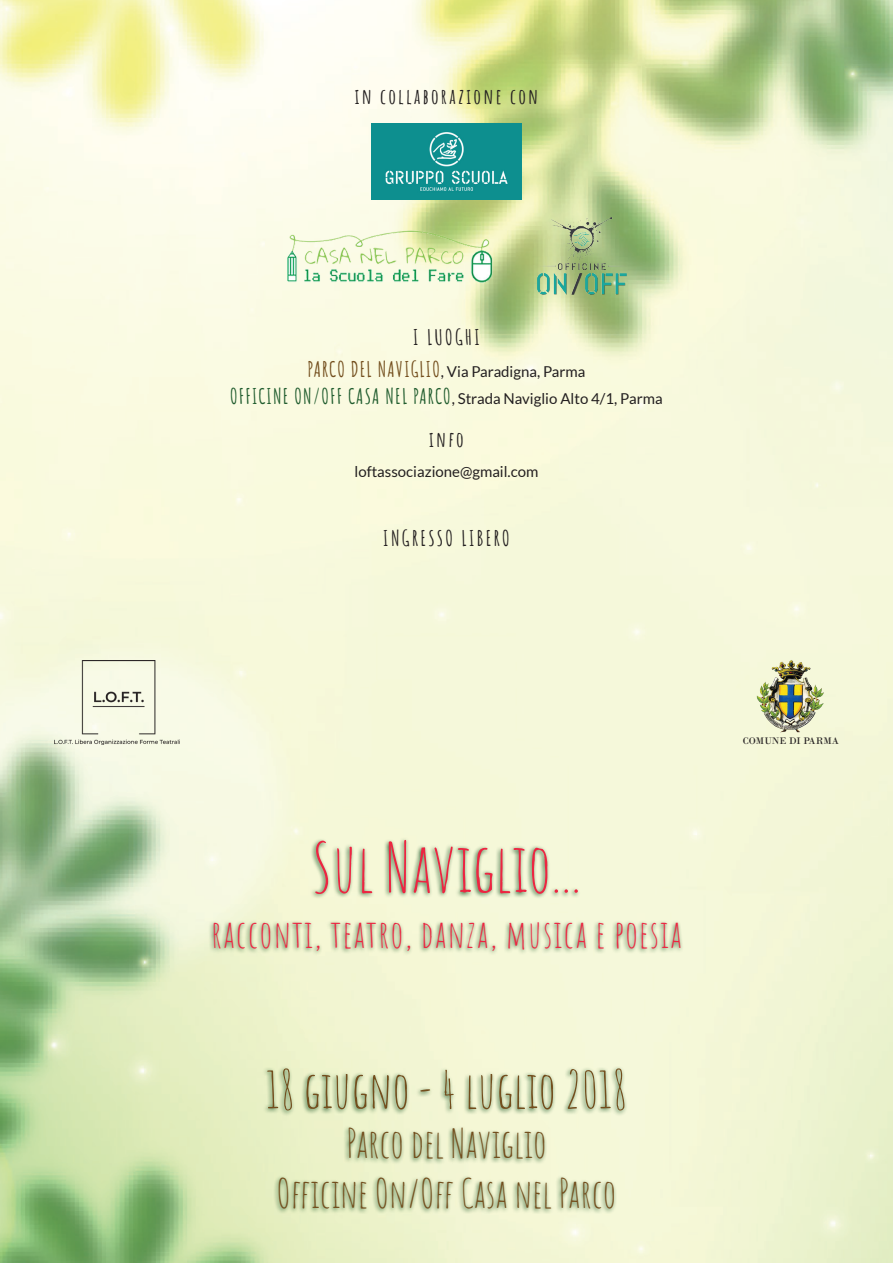
<style>
.page{position:relative;width:893px;height:1263px;background:#fff}
.page>*{position:absolute;margin:0;border:0;box-sizing:border-box;transform-origin:0 0}
.t1{font:67.5px "Amatic SC";color:#ed2541}
.t2{font:51px "Amatic SC";color:#734e1d}
.t3{font:39px "Amatic SC";color:#734e1d}
.t4{font:37.5px "Amatic SC";letter-spacing:.03em;color:#ed2541}
.t5{font:700 21px "Amatic SC";letter-spacing:.11em;color:#231f20}
.t6{font:15px "Lato";color:#231f20}
.t7{font:10.05px "Bodoni";color:#231f20}
.s1{font-family:"Amatic SC";font-weight:700;font-size:21px;color:#734e1d}
.s2{font-family:"Amatic SC";font-weight:700;font-size:21px;color:#205c2e}
</style>
<div class="page">
<img style="left:0;top:0;width:893px;height:1263px">
<svg style="left:208px;top:837px;width:476px;height:377px;background:#e8eecb"></svg>
<img style="left:54px;top:660px;width:126px;height:84px">
<img style="left:757px;top:660px;width:68px;height:73px">
<img style="left:371px;top:123px;width:151px;height:77px">
<img style="left:538px;top:218px;width:88px;height:76px">
<img style="left:267px;top:218px;width:246px;height:76px">
<p class="t5" style="left:355px;top:80px;width:185px">in collaborazione con</p>
<p class="t5" style="left:413px;top:322px;width:68px">I LUOGHI</p>
<p class="t6" style="left:307px;top:363px;width:280px"><span class="s1">PARCO DEL NAVIGLIO</span>, Via Paradigna, Parma</p>
<p class="t6" style="left:230px;top:390px;width:434px"><span class="s2">OFFICINE ON/OFF CASA NEL PARCO</span>, Strada Naviglio Alto 4/1, Parma</p>
<p class="t5" style="left:429px;top:423px;width:36px">info</p>
<p class="t6" style="left:354px;top:463px;width:185px">loftassociazione@gmail.com</p>
<p class="t5" style="left:383px;top:522px;width:128px">INGRESSO LIBERO</p>
<p class="t1" style="left:312px;top:819px;width:271px">Sul Naviglio...</p>
<p class="t4" style="left:211px;top:907px;width:472px">racconti, teatro, danza, musica e poesia</p>
<p class="t2" style="left:266px;top:1053px;width:363px">18 giugno - 4 luglio 2018</p>
<p class="t3" style="left:346px;top:1115px;width:202px">Parco del Naviglio</p>
<p class="t3" style="left:277px;top:1165px;width:341px">Officine On/Off Casa nel Parco</p>
<p class="t7" style="left:743px;top:734px;width:97px">COMUNE DI PARMA</p>
</div>
